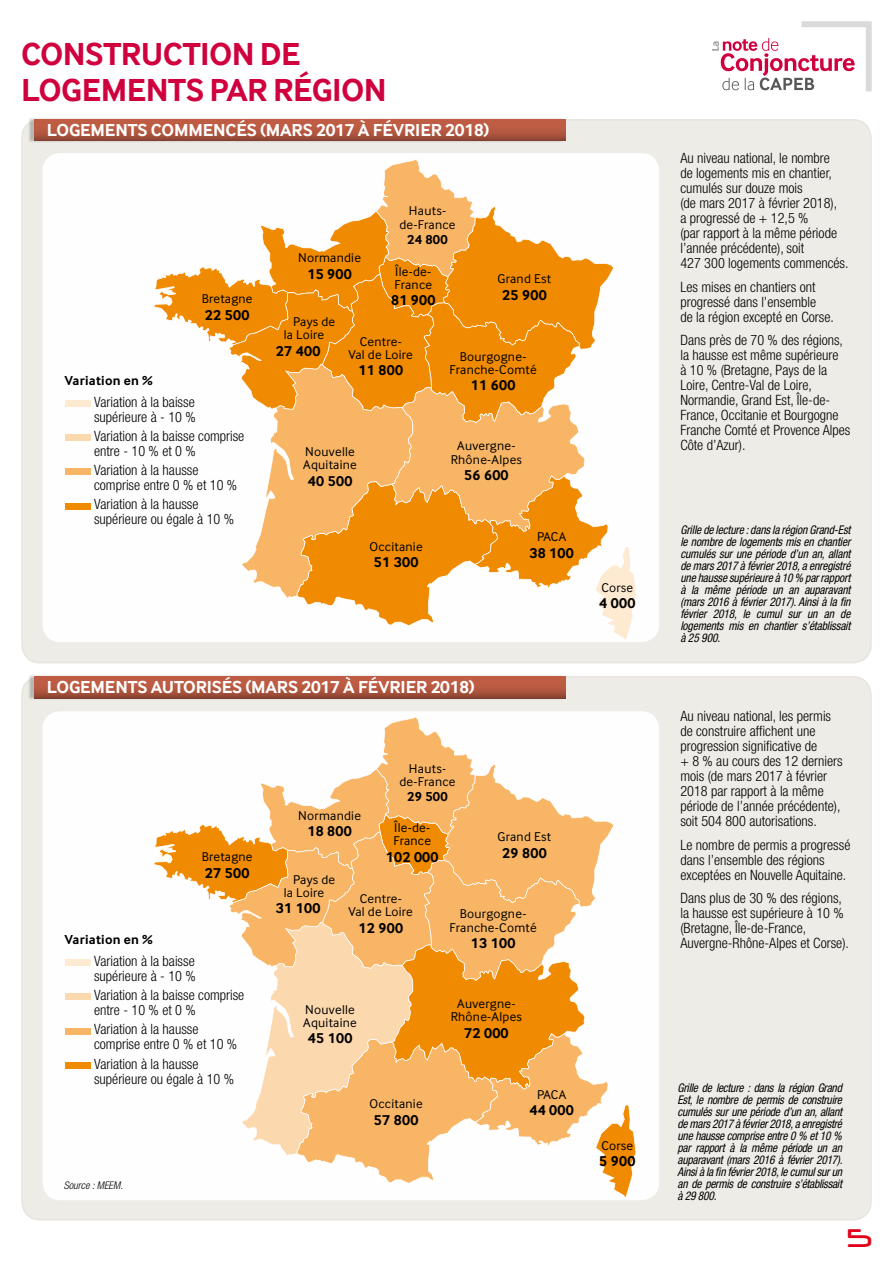
<style>
.page{position:relative;width:893px;height:1263px;background:#fff}
.page>*{position:absolute;margin:0;border:0;box-sizing:border-box;transform-origin:0 0}
.t1{font:700 33px/36px "Inter Face";letter-spacing:-.02em;color:#cf003d}
.t2{font:30px "Neuropol";color:#e2001a}
.t3{font:700 18px "Inter Face";letter-spacing:-.005em;color:#fff}
.t4{font:700 14.85px "Inter Face";letter-spacing:.02em;color:#000}
.t5{font:300 condensed 14.25px/15px "Helvetica Neue LT Std";color:#000}
.t6{font:700 13.5px "Inter Face";letter-spacing:.02em;color:#000}
.t7{font:13.2px/13.2px "Inter Face";letter-spacing:.02em;color:#000;text-align:center}
.t8{font:italic condensed 12px/12px "Helvetica Neue LT Std";color:#000;text-align:justify;scale:.95 1}
.t9{font:italic 300 condensed 10.5px "Helvetica Neue LT Std";color:#000}
</style>
<div class="page">
<svg style="left:712px;top:21px;width:160px;height:70px"></svg>
<div style="left:21px;top:119px;width:851px;height:544px;background:#edece7"></div>
<div style="left:21px;top:676px;width:851px;height:544px;background:#edece7"></div>
<div style="left:43px;top:153px;width:616px;height:489px;background:#fefefe;border-radius:18px"></div>
<div style="left:43px;top:711px;width:616px;height:489px;background:#fefefe;border-radius:18px"></div>
<img style="left:28px;top:125px;width:535px;height:18px">
<div style="left:34px;top:119px;width:532px;height:22px;background:linear-gradient(to bottom,#cd6449,#9a4b37)"></div>
<img style="left:28px;top:682px;width:535px;height:18px">
<div style="left:34px;top:676px;width:532px;height:22px;background:linear-gradient(to bottom,#cd6449,#9b4c38)"></div>
<svg style="left:153px;top:159px;width:483px;height:481px"></svg>
<svg style="left:153px;top:717px;width:483px;height:481px"></svg>
<div style="left:66px;top:400px;width:25px;height:7px;background:#fee9d1"></div>
<div style="left:66px;top:434px;width:25px;height:7px;background:#fcd8ae"></div>
<div style="left:66px;top:469px;width:25px;height:6px;background:#f8b565"></div>
<div style="left:66px;top:503px;width:25px;height:6px;background:#f08a00"></div>
<div style="left:66px;top:959px;width:25px;height:7px;background:#fee9d1"></div>
<div style="left:66px;top:993px;width:25px;height:7px;background:#fcd8ae"></div>
<div style="left:66px;top:1028px;width:25px;height:6px;background:#f8b565"></div>
<div style="left:66px;top:1062px;width:25px;height:6px;background:#f08a00"></div>
<h1 class="t1" style="left:21px;top:35px;width:367px">CONSTRUCTION DE<br>LOGEMENTS PAR RÉGION</h1>
<p class="t3" style="left:47px;top:119px;width:444px">LOGEMENTS COMMENCÉS (MARS 2017 À FÉVRIER 2018)</p>
<p class="t6" style="left:65px;top:373px;width:89px">Variation en %</p>
<p class="t7" style="left:202px;top:292px;width:53px">Bretagne</p>
<p class="t4" style="left:205px;top:306px;width:46px">22 500</p>
<p class="t5" style="left:94px;top:394px;width:103px">Variation à la baisse supérieure à - 10 %</p>
<p class="t5" style="left:94px;top:428px;width:152px">Variation à la baisse comprise entre - 10 % et 0 %</p>
<p class="t5" style="left:94px;top:462px;width:145px">Variation à la hausse comprise entre 0 % et 10 %</p>
<p class="t5" style="left:94px;top:497px;width:141px">Variation à la hausse supérieure ou égale à 10 %</p>
<p class="t7" style="left:298px;top:251px;width:64px">Normandie</p>
<p class="t4" style="left:307px;top:265px;width:46px">15 900</p>
<p class="t7" style="left:399px;top:204px;width:58px">Hauts&shy;de-France</p>
<p class="t6" style="left:407px;top:231px;width:42px">24 800</p>
<p class="t7" style="left:394px;top:264px;width:39px;text-align:left">Île-de-<br>France</p>
<p class="t4" style="left:391px;top:292px;width:46px">81 900</p>
<p class="t7" style="left:498px;top:272px;width:55px">Grand Est</p>
<p class="t4" style="left:502px;top:286px;width:46px">25 900</p>
<p class="t7" style="left:284px;top:315px;width:53px;text-align:left;text-indent:9px">Pays de la Loire</p>
<p class="t4" style="left:276px;top:342px;width:46px">27 400</p>
<p class="t7" style="left:349px;top:334px;width:66px">Centre-<br>Val de Loire</p>
<p class="t4" style="left:358px;top:362px;width:46px">11 800</p>
<p class="t7" style="left:303px;top:445px;width:55px;text-align:left">Nouvelle<br>Aquitaine</p>
<p class="t4" style="left:308px;top:472px;width:46px">40 500</p>
<p class="t7" style="left:369px;top:540px;width:55px">Occitanie</p>
<p class="t4" style="left:374px;top:554px;width:46px">51 300</p>
<p class="t7" style="left:449px;top:350px;width:89px">Bourgogne-<br>Franche-Comté</p>
<p class="t4" style="left:471px;top:377px;width:46px">11 600</p>
<p class="t7" style="left:451px;top:439px;width:73px">Auvergne-<br>Rhône-Alpes</p>
<p class="t4" style="left:464px;top:467px;width:46px">56 600</p>
<p class="t7" style="left:537px;top:530px;width:31px">PACA</p>
<p class="t4" style="left:529px;top:544px;width:46px">38 100</p>
<p class="t7" style="left:601px;top:581px;width:33px">Corse</p>
<p class="t4" style="left:599px;top:595px;width:38px">4 000</p>
<p class="t3" style="left:47px;top:676px;width:429px">LOGEMENTS AUTORISÉS (MARS 2017 À FÉVRIER 2018)</p>
<p class="t6" style="left:65px;top:932px;width:89px">Variation en %</p>
<p class="t7" style="left:202px;top:850px;width:53px">Bretagne</p>
<p class="t4" style="left:205px;top:864px;width:46px">27 500</p>
<p class="t5" style="left:94px;top:953px;width:103px">Variation à la baisse supérieure à - 10 %</p>
<p class="t5" style="left:94px;top:987px;width:152px">Variation à la baisse comprise entre - 10 % et 0 %</p>
<p class="t5" style="left:94px;top:1021px;width:145px">Variation à la hausse comprise entre 0 % et 10 %</p>
<p class="t5" style="left:94px;top:1056px;width:141px">Variation à la hausse supérieure ou égale à 10 %</p>
<p class="t9" style="left:64px;top:1179px;width:61px">Source : MEEM.</p>
<p class="t7" style="left:298px;top:809px;width:64px">Normandie</p>
<p class="t4" style="left:307px;top:823px;width:46px">18 800</p>
<p class="t7" style="left:399px;top:762px;width:58px">Hauts&shy;de-France</p>
<p class="t6" style="left:407px;top:789px;width:42px">29 500</p>
<p class="t7" style="left:393px;top:821px;width:39px;text-align:left">Île-de-<br>France</p>
<p class="t4" style="left:386px;top:848px;width:54px">102 000</p>
<p class="t7" style="left:498px;top:830px;width:55px">Grand Est</p>
<p class="t4" style="left:502px;top:844px;width:46px">29 800</p>
<p class="t7" style="left:284px;top:872px;width:53px;text-align:left;text-indent:9px">Pays de la Loire</p>
<p class="t4" style="left:276px;top:900px;width:46px">31 100</p>
<p class="t7" style="left:349px;top:892px;width:66px">Centre-<br>Val de Loire</p>
<p class="t4" style="left:358px;top:919px;width:46px">12 900</p>
<p class="t7" style="left:303px;top:1002px;width:55px;text-align:left">Nouvelle<br>Aquitaine</p>
<p class="t4" style="left:308px;top:1030px;width:46px">45 100</p>
<p class="t7" style="left:369px;top:1097px;width:55px">Occitanie</p>
<p class="t4" style="left:374px;top:1111px;width:46px">57 800</p>
<p class="t7" style="left:449px;top:907px;width:89px">Bourgogne-<br>Franche-Comté</p>
<p class="t4" style="left:471px;top:934px;width:46px">13 100</p>
<p class="t7" style="left:451px;top:997px;width:73px">Auvergne-<br>Rhône-Alpes</p>
<p class="t4" style="left:464px;top:1024px;width:46px">72 000</p>
<p class="t7" style="left:537px;top:1088px;width:31px">PACA</p>
<p class="t4" style="left:529px;top:1102px;width:46px">44 000</p>
<p class="t7" style="left:601px;top:1138px;width:33px">Corse</p>
<p class="t4" style="left:599px;top:1152px;width:38px">5 900</p>
<p class="t5" style="left:680px;top:151px;width:170px">Au niveau national, le nombre<br>de logements mis en chantier, cumulés sur douze mois<br>(de mars 2017 à février 2018),<br>a progressé de + 12,5 %<br>(par rapport à la même période l’année précédente), soit<br>427 300 logements commencés.</p>
<p class="t5" style="left:680px;top:279px;width:155px">Les mises en chantiers ont progressé dans l’ensemble<br>de la région excepté en Corse.</p>
<p class="t5" style="left:680px;top:333px;width:172px">Dans près de 70 % des régions, la hausse est même supérieure<br>à 10 % (Bretagne, Pays de la<br>Loire, Centre-Val de Loire,<br>Normandie, Grand Est, Île-de-<br>France, Occitanie et Bourgogne<br>Franche Comté et Provence Alpes<br>Côte d’Azur).</p>
<p class="t8" style="left:680px;top:524px;width:184px">Grilledelecture:danslarégionGrand-Est lenombredelogementsmisenchantier cumulés sur une période d’un an,allant demars2017àfévrier2018,aenregistré unehaussesupérieureà10% parrapport à la même période un an auparavant (mars2016àfévrier2017).Ainsiàlafin février 2018, le cumul sur un an de logements mis en chantier s’établissait à25900.</p>
<p class="t5" style="left:680px;top:709px;width:164px">Au niveau national, les permis de construire affichent une progression significative de<br>+ 8 % au cours des 12 derniers mois (de mars 2017 à février<br>2018 par rapport à la même période de l’année précédente), soit 504 800 autorisations.</p>
<p class="t5" style="left:680px;top:837px;width:172px">Le nombre de permis a progressé dans l’ensemble des régions exceptées en Nouvelle Aquitaine.</p>
<p class="t5" style="left:680px;top:891px;width:170px">Dans plus de 30 % des régions, la hausse est supérieure à 10 % (Bretagne, Île-de-France,<br>Auvergne-Rhône-Alpes et Corse).</p>
<p class="t8" style="left:678px;top:1082px;width:178px">Grille de lecture :dans la région Grand Est,le nombre de permis de construire cumuléssurunepérioded’unan,allant demars2017àfévrier2018,aenregistré unehaussecompriseentre0% et10% par rapport à la même période un an auparavant (mars 2016 à février 2017).<br>Ainsiàlafinfévrier2018,lecumulsurun an de permis de construire s’établissait à29800.</p>
<h2 class="t2" style="left:847px;top:1222px;width:26px">5</h2>
</div>
